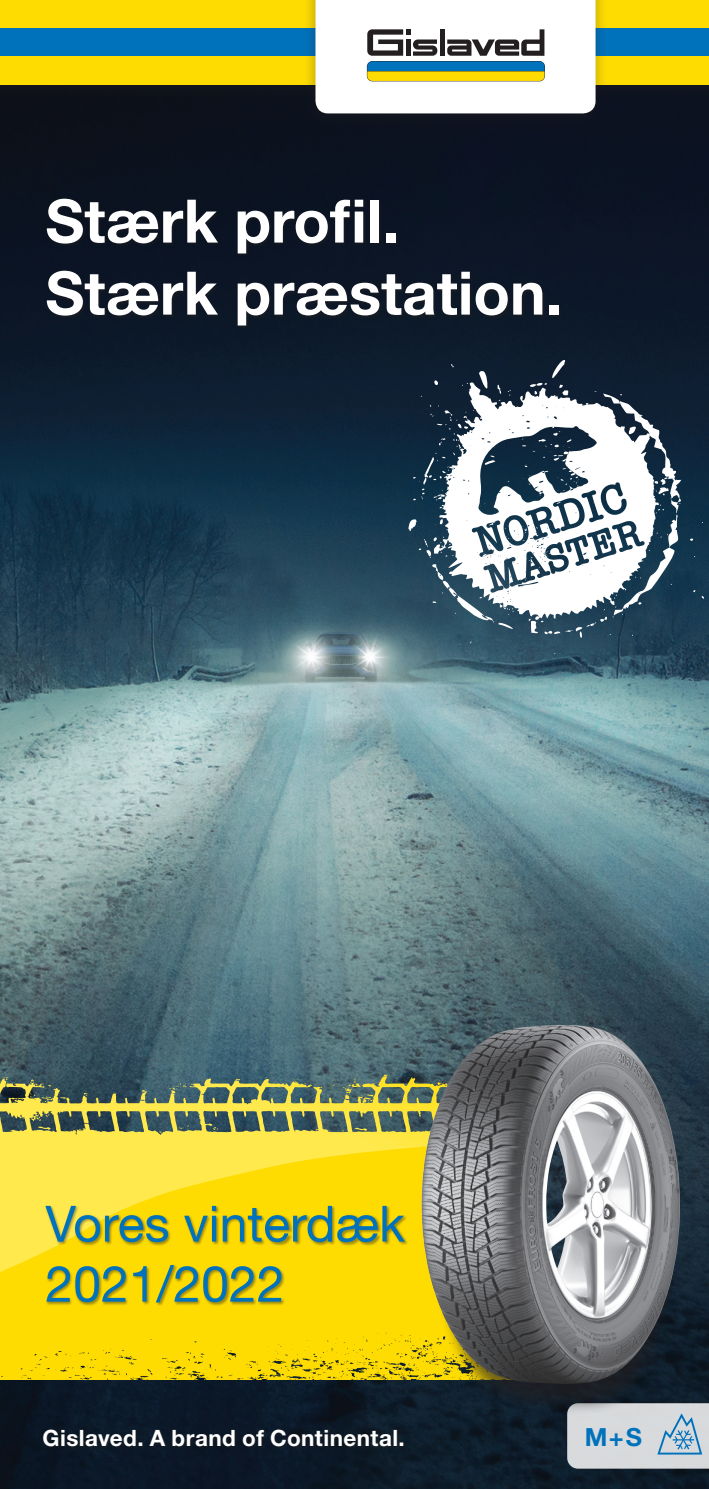
<style>
.page{position:relative;width:709px;height:1489px;background:#fff}
.page>*{position:absolute;margin:0;border:0;box-sizing:border-box;transform-origin:0 0}
.t1{font:700 60px "Helvetica Neue LT Pro";color:#fff}
.t2{font:50px/60px "Helvetica Neue LT Pro";color:#0072bc}
.Copy_HelvNeueLT_Roma{font:700 25px "Helvetica Neue LT Pro";color:#0072bc}
.Produktsubline_HelvN{font:700 22.5px "Helvetica Neue LT Pro";letter-spacing:.02em;color:#fff}
</style>
<div class="page">
<img style="left:0;top:104px;width:709px;height:1384px">
<div style="left:43px;top:1429px;width:363px;height:20px;background:#0e1925"></div>
<svg style="left:320px;top:1073px;width:66px;height:30px;background:#697e67"></svg>
<svg style="left:0;top:1133px;width:421px;height:246px;background:#fbde1b"></svg>
<div style="left:44px;top:1205px;width:365px;height:101px;background:#231f20;opacity:.45"></div>
<div style="left:46px;top:198px;width:516px;height:131px;background:#0c1625"></div>
<svg style="left:567px;top:1402px;width:142px;height:66px;background:#cad2d8"></svg>
<div style="left:431px;top:1244px;width:250px;height:171px;background:#231f20;opacity:.65"></div>
<img style="left:421px;top:1024px;width:259px;height:359px">
<div style="left:0;top:0;width:709px;height:104px;background:#0e121b"></div>
<div style="left:0;top:0;width:709px;height:28px;background:#ffdc01"></div>
<div style="left:0;top:28px;width:709px;height:29px;background:#0072bc"></div>
<div style="left:0;top:57px;width:709px;height:28px;background:#ffdc01"></div>
<div style="left:302px;top:0;width:306px;height:132px;background:#231f20;opacity:.35"></div>
<svg style="left:315px;top:0;width:280px;height:113px;background:#dce0d7"></svg>
<svg style="left:408px;top:357px;width:296px;height:297px"></svg>
<p class="t1" style="left:45px;top:184px;width:355px">Stærk profil.</p>
<p class="t1" style="left:45px;top:256px;width:518px">Stærk præstation.</p>
<p class="t2" style="left:45px;top:1192px;width:361px">Vores vinterdæk<br>2021/2022</p>
<p class="Produktsubline_HelvN" style="left:43px;top:1423px;width:364px">Gislaved. A brand of Continental.</p>
<p class="Copy_HelvNeueLT_Roma" style="left:585px;top:1421px;width:59px">M+S</p>
</div>
